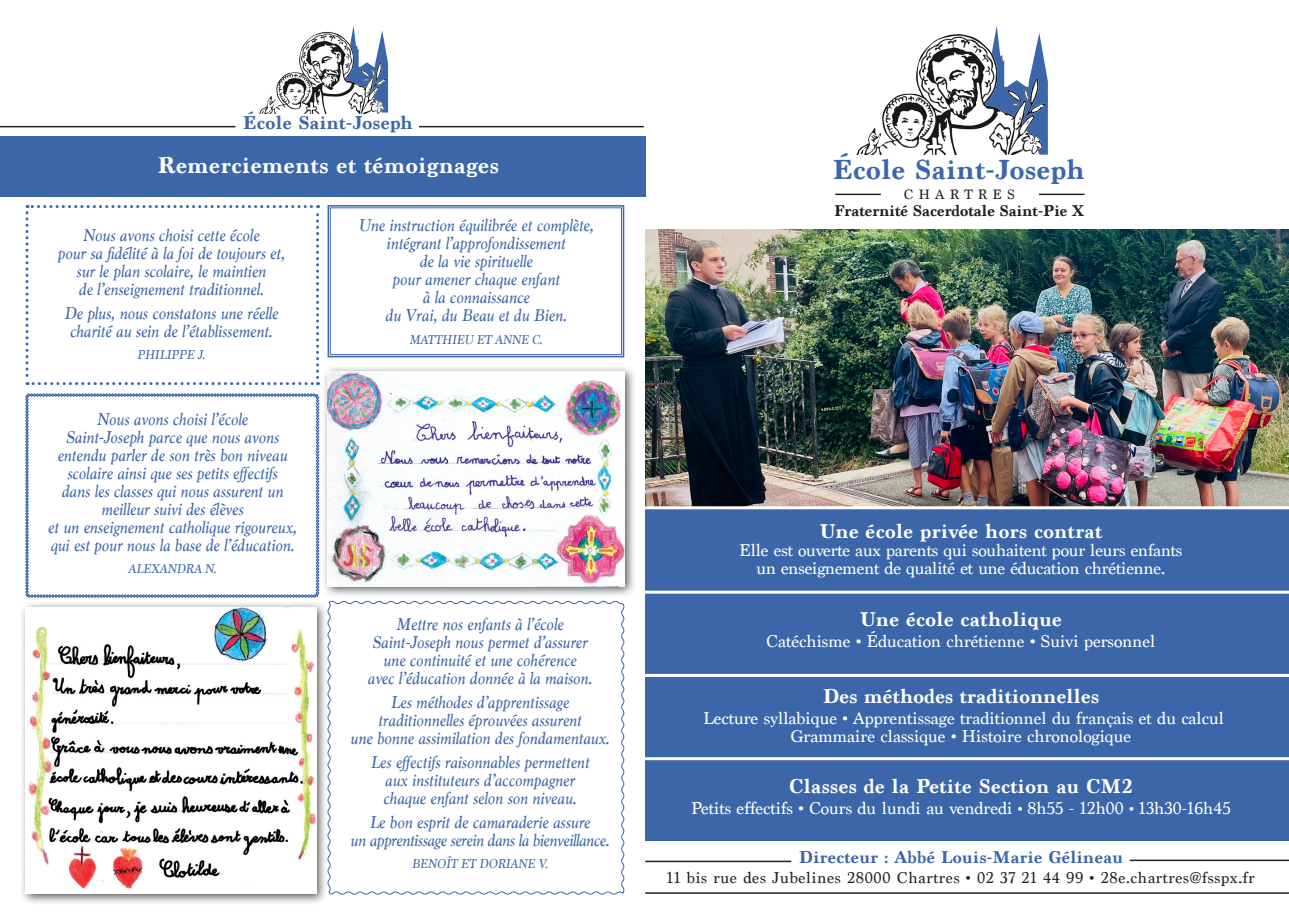
<style>
.page{position:relative;width:1289px;height:919px;background:#fff}
.page>*{position:absolute;margin:0;border:0;box-sizing:border-box;transform-origin:0 0}
.t1{font:700 29.1px "Marion";letter-spacing:.02em;color:#3b66aa}
.t2{font:700 24px "Marion";letter-spacing:.02em;color:#fff}
.t3{font:700 21px "Marion";letter-spacing:.02em;color:#fff}
.t4{font:700 19.65px "Marion";letter-spacing:.02em;color:#3b66aa}
.t5{font:italic 18px/18px "Marion";color:#3b66aa;text-align:center}
.t6{font:18px "Marion";color:#fff}
.t7{font:italic 18px "Marion";letter-spacing:-.02em;color:#3b66aa}
.t8{font:700 18px "Marion";letter-spacing:.02em;color:#3b66aa}
.t9{font:16.5px "Marion";letter-spacing:.04em;color:#231f20}
.t10{font:700 16.35px "Marion";color:#231f20}
.t11{font:14.25px "Marion";letter-spacing:.36em;color:#231f20}
.t12{font:italic 13.5px "Marion";color:#3b66aa}
.s1{font-weight:700}
.s2{font-weight:700;font-size:16.5px}
</style>
<div class="page">
<img style="left:645px;top:230px;width:643px;height:276px">
<div style="left:645px;top:509px;width:643px;height:331px;background:#3b66aa"></div>
<hr style="left:622px;top:673px;width:666px;height:3px;background:#fff">
<hr style="left:622px;top:590px;width:666px;height:3px;background:#fff">
<hr style="left:622px;top:757px;width:666px;height:3px;background:#fff">
<hr style="left:835px;top:193px;width:45px;height:2px;background:#231f20">
<svg style="left:995px;top:26px;width:52px;height:129px"></svg>
<img style="left:856px;top:33px;width:188px;height:122px">
<hr style="left:1039px;top:193px;width:45px;height:2px;background:#231f20">
<hr style="left:645px;top:892px;width:643px;height:1px;background:#231f20">
<hr style="left:645px;top:860px;width:146px;height:2px;background:#231f20">
<hr style="left:1129px;top:859px;width:159px;height:2px;background:#231f20">
<div style="left:0;top:136px;width:645px;height:61px;background:#3b66aa"></div>
<div style="left:19px;top:601px;width:309px;height:304px;background:#231f20;opacity:.75"></div>
<img style="left:26px;top:607px;width:290px;height:286px">
<div style="left:321px;top:365px;width:315px;height:233px;background:#231f20;opacity:.75"></div>
<img style="left:327px;top:371px;width:297px;height:215px">
<hr style="left:0;top:126px;width:235px;height:1px;background:#231f20">
<hr style="left:419px;top:126px;width:224px;height:1px;background:#231f20">
<svg style="left:352px;top:26px;width:36px;height:86px"></svg>
<img style="left:259px;top:32px;width:127px;height:82px">
<svg style="left:26px;top:205px;width:293px;height:180px"></svg>
<svg style="left:327px;top:205px;width:298px;height:153px"></svg>
<div style="left:330px;top:207px;width:291px;height:148px;border:1px solid #3b66aa"></div>
<svg style="left:25px;top:393px;width:294px;height:204px"></svg>
<svg style="left:326px;top:600px;width:299px;height:295px"></svg>
<p class="t4" style="left:243px;top:111px;width:172px">École Saint-Joseph</p>
<p class="t2" style="left:157px;top:151px;width:343px">Remerciements et témoignages</p>
<p class="t5" style="left:83px;top:225px;width:178px">Nous avons choisi cette école</p>
<p class="t5" style="left:57px;top:243px;width:229px">pour sa fidélité à la foi de toujours et,</p>
<p class="t5" style="left:76px;top:261px;width:191px">sur le plan scolaire, le maintien</p>
<p class="t5" style="left:78px;top:279px;width:187px">de l’enseignement traditionnel.</p>
<p class="t5" style="left:64px;top:303px;width:215px">De plus, nous constatons une réelle</p>
<p class="t5" style="left:70px;top:321px;width:204px">charité au sein de l’établissement.</p>
<p class="t12" style="left:137px;top:346px;width:69px">PHILIPPE J.</p>
<p class="t5" style="left:97px;top:409px;width:152px">Nous avons choisi l’école</p>
<p class="t5" style="left:66px;top:427px;width:215px">Saint-Joseph parce que nous avons</p>
<p class="t5" style="left:57px;top:445px;width:231px">entendu parler de son très bon niveau</p>
<p class="t5" style="left:67px;top:463px;width:212px">scolaire ainsi que ses petits effectifs</p>
<p class="t5" style="left:61px;top:481px;width:223px">dans les classes qui nous assurent un meilleur suivi des élèves</p>
<p class="t5" style="left:48px;top:517px;width:250px;text-align:left">et un enseignement catholique rigoureux, qui est pour nous la base de l’éducation.</p>
<p class="t12" style="left:128px;top:560px;width:90px">ALEXANDRA N.</p>
<p class="t5" style="left:358px;top:216px;width:237px">Une instruction équilibrée et complète,</p>
<p class="t5" style="left:386px;top:234px;width:181px">intégrant l’approfondissement</p>
<p class="t5" style="left:419px;top:252px;width:114px">de la vie spirituelle</p>
<p class="t5" style="left:392px;top:270px;width:169px">pour amener chaque enfant</p>
<p class="t5" style="left:422px;top:288px;width:108px">à la connaissance</p>
<p class="t5" style="left:385px;top:306px;width:183px">du Vrai, du Beau et du Bien.</p>
<p class="t12" style="left:409px;top:330px;width:134px">MATTHIEU ET ANNE C.</p>
<p class="t5" style="left:396px;top:614px;width:168px">Mettre nos enfants à l’école</p>
<p class="t5" style="left:372px;top:632px;width:217px">Saint-Joseph nous permet d’assurer</p>
<p class="t5" style="left:383px;top:650px;width:195px">une continuité et une cohérence</p>
<p class="t5" style="left:367px;top:668px;width:226px">avec l’éducation donnée à la maison.</p>
<p class="t5" style="left:390px;top:692px;width:180px">Les méthodes d’apprentissage</p>
<p class="t5" style="left:378px;top:710px;width:205px">traditionnelles éprouvées assurent</p>
<p class="t5" style="left:350px;top:728px;width:261px">une bonne assimilation des fondamentaux.</p>
<p class="t5" style="left:370px;top:752px;width:220px">Les effectifs raisonnables permettent</p>
<p class="t5" style="left:385px;top:770px;width:191px">aux instituteurs d’accompagner</p>
<p class="t5" style="left:383px;top:788px;width:194px">chaque enfant selon son niveau.</p>
<p class="t5" style="left:369px;top:812px;width:222px">Le bon esprit de camaraderie assure</p>
<p class="t7" style="left:350px;top:828px;width:260px">un apprentissage serein dans la bienveillance.</p>
<p class="t12" style="left:412px;top:855px;width:138px">BENOÎT ET DORIANE V.</p>
<p class="t1" style="left:832px;top:152px;width:254px">École Saint-Joseph</p>
<p class="t10" style="left:834px;top:201px;width:251px">Fraternité Sacerdotale Saint-Pie X</p>
<p class="t11" style="left:903px;top:186px;width:112px">CHARTRES</p>
<p class="t3" style="left:819px;top:518px;width:284px">Une école privée hors contrat</p>
<p class="t6" style="left:739px;top:539px;width:444px">Elle est ouverte aux parents qui souhaitent pour leurs enfants</p>
<p class="t6" style="left:756px;top:557px;width:410px">un enseignement de qualité et une éducation chrétienne.</p>
<p class="t3" style="left:859px;top:606px;width:203px">Une école catholique</p>
<p class="t6" style="left:766px;top:630px;width:391px">Catéchisme <span class="s1">•</span> Éducation chrétienne <span class="s1">•</span> Suivi personnel</p>
<p class="t3" style="left:822px;top:683px;width:278px">Des méthodes traditionnelles</p>
<p class="t6" style="left:703px;top:707px;width:522px">Lecture syllabique <span class="s1">•</span> Apprentissage traditionnel du français et du calcul</p>
<p class="t6" style="left:790px;top:725px;width:342px">Grammaire classique <span class="s1">•</span> Histoire chronologique</p>
<p class="t3" style="left:789px;top:773px;width:345px">Classes de la Petite Section au CM2</p>
<p class="t6" style="left:691px;top:797px;width:541px">Petits effectifs <span class="s1">•</span> Cours du lundi au vendredi <span class="s2">•</span> 8h55 - 12h00 <span class="s2">•</span> 13h30-16h45</p>
<p class="t8" style="left:798px;top:846px;width:326px">Directeur : Abbé Louis-Marie Gélineau</p>
<p class="t9" style="left:667px;top:867px;width:589px">11 bis rue des Jubelines 28000 Chartres • 02 37 21 44 99 • 28e.chartres@fsspx.fr</p>
</div>
